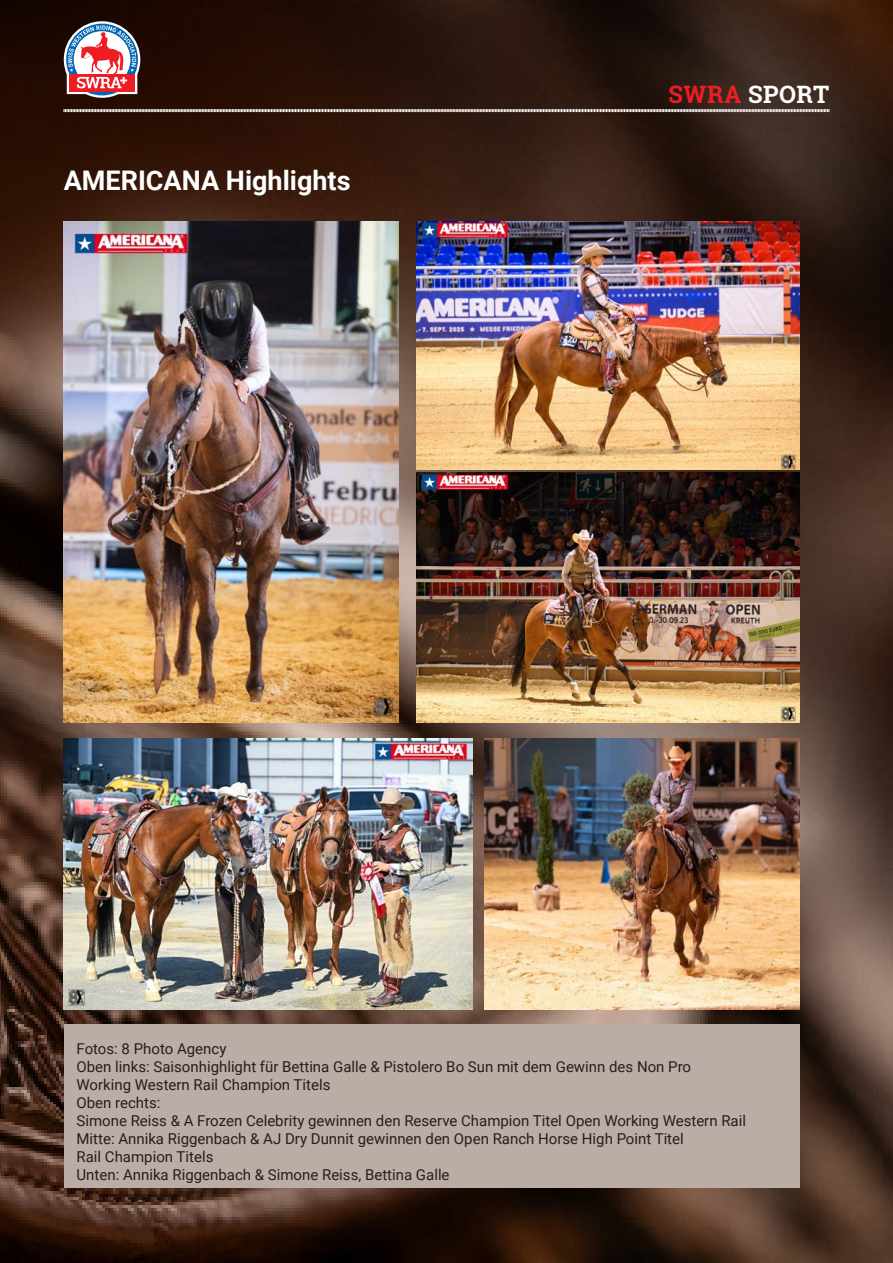
<style>
.page{position:relative;width:893px;height:1263px;background:#fff}
.page>*{position:absolute;margin:0;border:0;box-sizing:border-box;transform-origin:0 0}
.Westerner_Head{font:700 27px "Roboto";color:#fff}
.Wersterner_Kopf{font:700 24px "Roboto Slab";letter-spacing:.02em;color:#fff}
.SWRA_Bildrechte{font:15px/18px "Roboto";color:#231f20}
.s1{color:#ee1d23}
</style>
<div class="page">
<img style="left:0;top:0;width:893px;height:1263px">
<div style="left:64px;top:1025px;width:735px;height:163px;background:#bbaca6"></div>
<img style="left:64px;top:221px;width:334px;height:502px">
<img style="left:417px;top:221px;width:382px;height:249px">
<img style="left:64px;top:738px;width:408px;height:272px">
<img style="left:417px;top:472px;width:382px;height:251px">
<img style="left:485px;top:738px;width:314px;height:272px">
<svg style="left:64px;top:21px;width:76px;height:77px"></svg>
<svg style="left:63px;top:108px;width:766px;height:5px;background:#887973"></svg>
<p class="Westerner_Head" style="left:64px;top:162px;width:288px">AMERICANA Highlights</p>
<p class="Wersterner_Kopf" style="left:668px;top:78px;width:162px"><span class="s1">SWRA</span> SPORT</p>
<p class="SWRA_Bildrechte" style="left:77px;top:1039px;width:671px">Fotos: 8 Photo Agency<br>Oben links: Saisonhighlight für Bettina Galle &amp; Pistolero Bo Sun mit dem Gewinn des Non Pro Working Western Rail Champion Titels<br>Oben rechts:<br>Simone Reiss &amp; A Frozen Celebrity gewinnen den Reserve Champion Titel Open Working Western Rail Mitte: Annika Riggenbach &amp; AJ Dry Dunnit gewinnen den Open Ranch Horse High Point Titel<br>Rail Champion Titels<br>Unten: Annika Riggenbach &amp; Simone Reiss, Bettina Galle</p>
</div>
